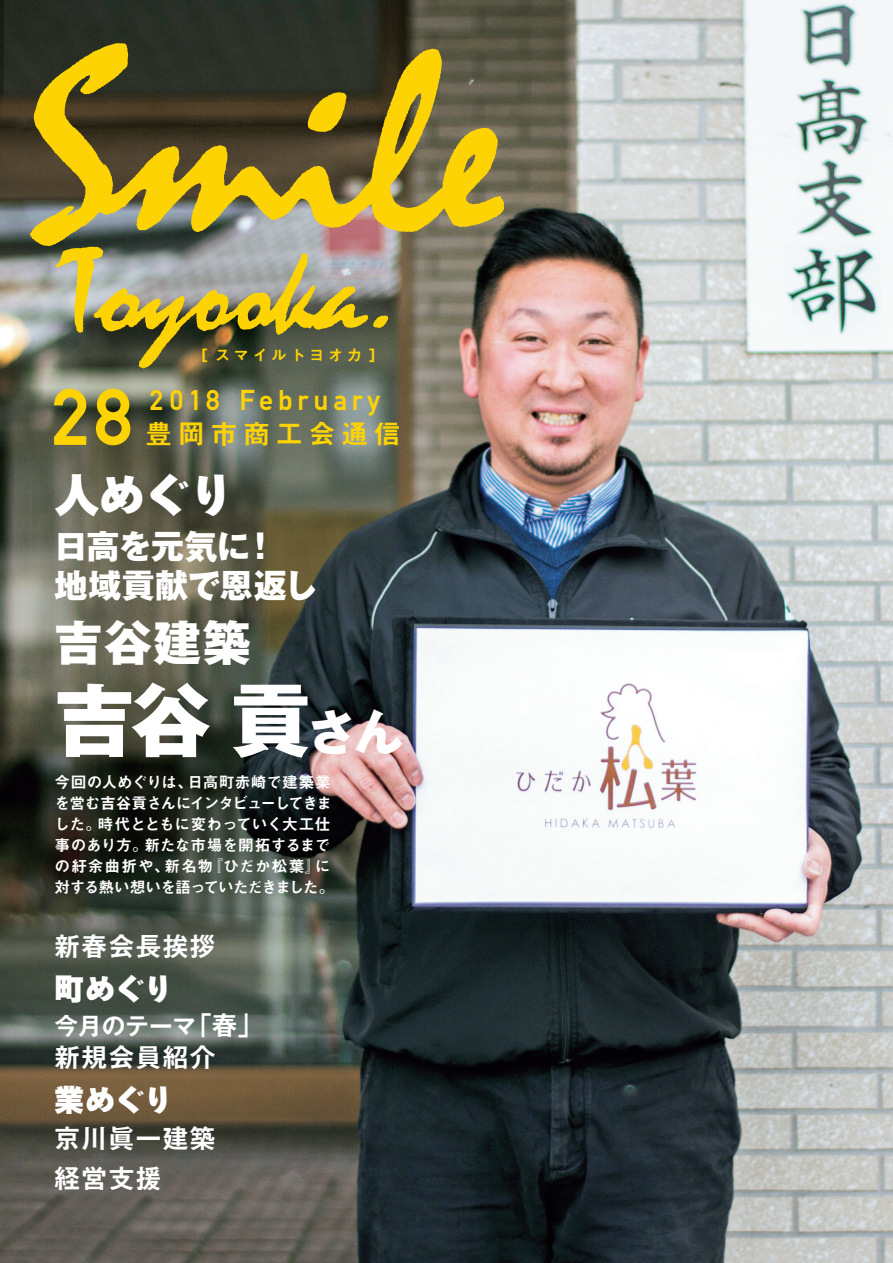
<style>
.page{position:relative;width:893px;height:1263px;background:#fff}
.page>*{position:absolute;margin:0;border:0;box-sizing:border-box;transform-origin:0 0}
.t1{font:79.65px "Gothic MB101 Pro Heavy 90 pv RKSJ H";color:#fff}
.t2{font:78.9px "Alte DIN1451 Mittelschriftgepraegt";color:#fed304}
.t3{font:49.05px "Gothic MB101 Pro Heavy 90 pv RKSJ H";color:#fff}
.t4{font:48px "Gothic MB101 Pro Heavy 90 pv RKSJ H";color:#fff}
.t5{font:45px "Hira Sans Old Std W9 90 pv RKSJ H";color:#fff}
.t6{font:33px/39.6px "Gothic MB101 Pro Heavy 90 pv RKSJ H";letter-spacing:-.01em;color:#fff}
.t7{font:29.55px "Hira Sans Old Std W9 90 pv RKSJ H";letter-spacing:-.01em;color:#fff}
.t8{font:28.2px "Alte DIN1451 Mittelschriftgepraegt";letter-spacing:.17em;color:#fed304}
.t9{font:27.15px "Midashi Go Pro MB31 90 pv RKSJ H";letter-spacing:.2em;color:#fed304}
.t10{font:25.5px "Gothic MB101 Pro De Bold 90 pv RKSJ H";letter-spacing:.06em;color:#fff}
.t11{font:23.7px "Gothic MB101 Pro De Bold 90 pv RKSJ H";color:#fff}
.t12{font:15.75px "Midashi Go Pro MB31 90 pv RKSJ H";letter-spacing:-.03em;color:#fff}
.t13{font:15.75px/21px "Midashi Go Pro MB31 90 pv RKSJ H";letter-spacing:-.055em;color:#fff}
.t14{font:15.75px "Midashi Go Pro MB31 90 pv RKSJ H";letter-spacing:-.09em;color:#fff}
.t15{font:15.75px "Midashi Go Pro MB31 90 pv RKSJ H";letter-spacing:-.005em;color:#fff}
.t16{font:15.75px "Midashi Go Pro MB31 90 pv RKSJ H";letter-spacing:.2em;color:#fed304}
.t17{font:15.75px "Midashi Go Pro MB31 90 pv RKSJ H";letter-spacing:.015em;color:#fff}
.t18{font:15.75px "Midashi Go Pro MB31 90 pv RKSJ H";letter-spacing:-.06em;color:#fff}
.s1{font-size:79.65px}
</style>
<div class="page">
<img style="left:0;top:0;width:893px;height:1263px">
<h2 class="t2" style="left:52px;top:370px;width:82px">28</h2>
<p class="t16" style="left:202px;top:343px;width:175px">[ スマイルトヨオカ [</p>
<h3 class="t8" style="left:150px;top:384px;width:71px">2018</h3>
<h3 class="t8" style="left:239px;top:384px;width:142px">February</h3>
<h3 class="t9" style="left:145px;top:412px;width:257px">豊岡市商工会通信</h3>
<h3 class="t5" style="left:55px;top:470px;width:181px">人めぐり</h3>
<h3 class="t6" style="left:55px;top:522px;width:264px">日高を元気に<br>地域貢献で恩返し</h3>
<h3 class="t4" style="left:55px;top:603px;width:198px">吉谷建築</h3>
<h3 class="t3" style="left:231px;top:691px;width:174px"><span class="s1">貢</span>さん</h3>
<h3 class="t6" style="left:244px;top:522px;width:34px">!</h3>
<h1 class="t1" style="left:55px;top:654px;width:158px">吉谷</h1>
<p class="t17" style="left:188px;top:769px;width:145px">日高町赤崎で建築業</p>
<p class="t18" style="left:55px;top:769px;width:140px">今回の人めぐりは、</p>
<p class="t14" style="left:55px;top:790px;width:279px">を営む吉谷貢さんにインタビューしてきま</p>
<p class="t12" style="left:98px;top:811px;width:234px">時代とともに変わっていく大工仕</p>
<p class="t12" style="left:55px;top:811px;width:48px">した。</p>
<p class="t12" style="left:55px;top:832px;width:95px">事のあり方。</p>
<p class="t15" style="left:144px;top:832px;width:188px">新たな市場を開拓するまで</p>
<p class="t12" style="left:207px;top:853px;width:115px">『ひだか松葉』</p>
<p class="t12" style="left:164px;top:853px;width:50px">新名物</p>
<p class="t13" style="left:55px;top:853px;width:282px">の紆余曲折や、<br>対する熱い想いを語っていただきました。</p>
<p class="t12" style="left:315px;top:853px;width:17px">に</p>
<h3 class="t10" style="left:55px;top:925px;width:162px">新春会長挨拶</h3>
<h3 class="t7" style="left:55px;top:972px;width:120px">町めぐり</h3>
<h3 class="t10" style="left:186px;top:1004px;width:78px">「春「</h3>
<h3 class="t11" style="left:55px;top:1006px;width:143px">今月のテーマ</h3>
<h3 class="t10" style="left:55px;top:1035px;width:162px">新規会員紹介</h3>
<h3 class="t7" style="left:55px;top:1083px;width:120px">業めぐり</h3>
<h3 class="t10" style="left:55px;top:1117px;width:162px">京川眞一建築</h3>
<h3 class="t10" style="left:55px;top:1157px;width:108px">経営支援</h3>
</div>
